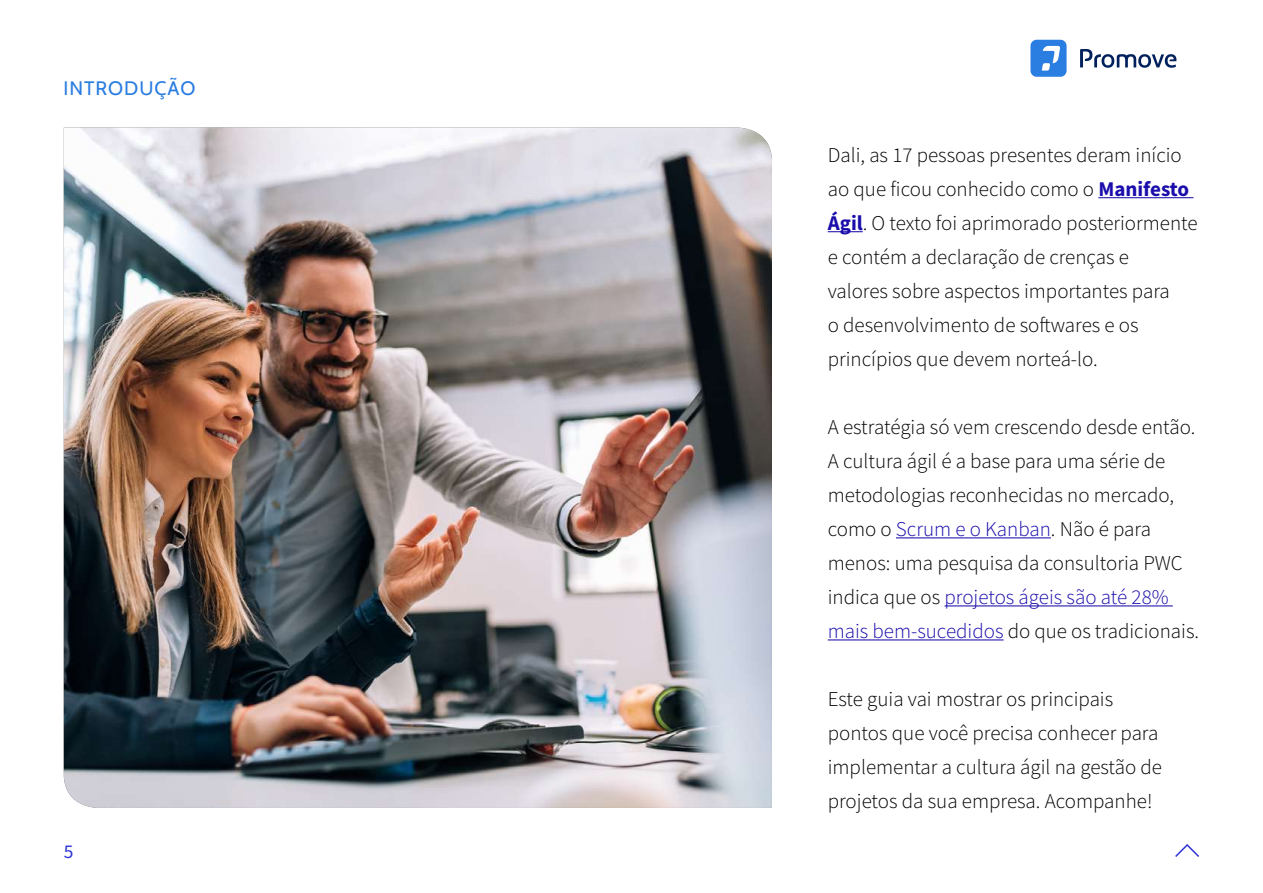
<style>
.page{position:relative;width:1263px;height:893px;background:#fff}
.page>*{position:absolute;margin:0;border:0;box-sizing:border-box;transform-origin:0 0}
.t1{font:300 21px/34px "Source Sans Pro";color:#000}
.t2{font:19.5px "Cabin";letter-spacing:.05em;color:#2a7de1}
.t3{font:19.5px "Source Sans Pro";color:#2d33d6}
.s1{font-weight:700;color:#1a0dab}
.s2{color:#1a0dab}
</style>
<div class="page">
<svg style="left:1175px;top:844px;width:24px;height:13px"></svg>
<hr style="left:1098px;top:197px;width:95px;height:1px;background:#1a0dab">
<hr style="left:828px;top:231px;width:35px;height:1px;background:#1a0dab">
<hr style="left:896px;top:537px;width:155px;height:1px;background:#1a0dab">
<hr style="left:944px;top:605px;width:229px;height:1px;background:#1a0dab">
<hr style="left:828px;top:639px;width:175px;height:1px;background:#1a0dab">
<img style="left:64px;top:128px;width:708px;height:680px">
<img style="left:1030px;top:39px;width:147px;height:38px">
<p class="t2" style="left:64px;top:73px;width:133px">INTRODUÇÃO</p>
<p class="t3" style="left:64px;top:839px;width:11px">5</p>
<p class="t1" style="left:828px;top:138px;width:371px">Dali, as 17 pessoas presentes deram início ao que ficou conhecido como o <span class="s1">Manifesto Ágil</span>. O texto foi aprimorado posteriormente e contém a declaração de crenças e<br>valores sobre aspectos importantes para<br>o desenvolvimento de softwares e os princípios que devem norteá-lo.</p>
<p class="t1" style="left:828px;top:410px;width:373px">A estratégia só vem crescendo desde então.<br>A cultura ágil é a base para uma série de metodologias reconhecidas no mercado, como o <span class="s2">Scrum e o Kanban</span>. Não é para menos: uma pesquisa da consultoria PWC indica que os <span class="s2">projetos ágeis são até 28% mais bem-sucedidos</span> do que os tradicionais.</p>
<p class="t1" style="left:828px;top:682px;width:336px">Este guia vai mostrar os principais pontos que você precisa conhecer para implementar a cultura ágil na gestão de projetos da sua empresa. Acompanhe!</p>
</div>
